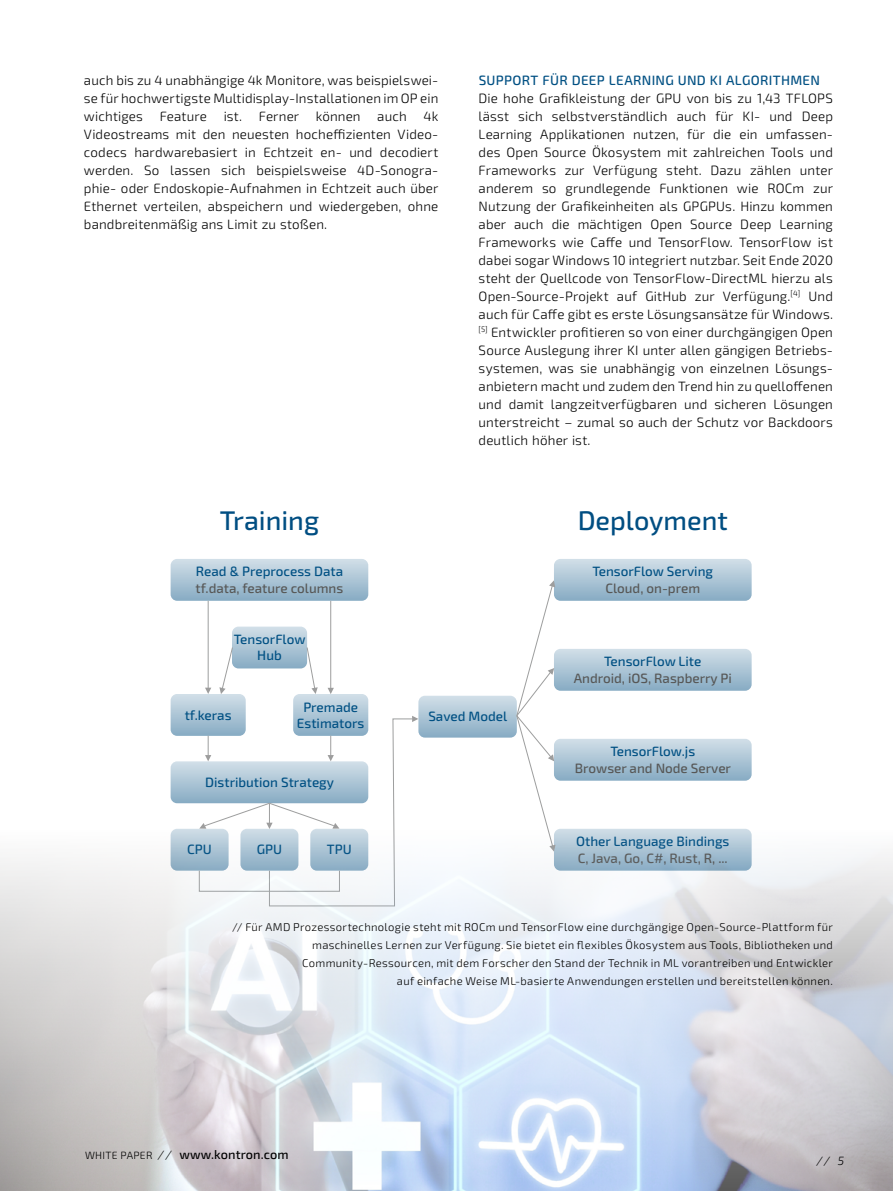
<style>
.page{position:relative;width:893px;height:1191px;background:#fff}
.page>*{position:absolute;margin:0;border:0;box-sizing:border-box;transform-origin:0 0}
.t1{font:500 27px "Sn T";color:#004e82}
.t2{font:300 13.5px/18px "Sn T";letter-spacing:.01em;color:#000;text-align:justify}
.t3{font:500 13.5px/16.2px "Sn T";color:#005083;text-align:center}
.t4{font:500 13.5px "Sn T";color:#575756}
.t5{font:500 13.5px "Sn T";letter-spacing:.02em;color:#005083}
.t6{font:500 12.75px "Sn T";letter-spacing:.01em;color:#000}
.t7{font:italic 300 12px "Sn T";color:#000}
.t8{font:300 11.25px/18px "Sn T";letter-spacing:.03em;color:#000;text-align:right}
.s1{font-weight:300;font-size:10.5px}
.s2{font-weight:300;font-style:italic;font-size:12px}
</style>
<div class="page">
<svg style="left:171px;top:559px;width:581px;height:258px"></svg>
<img style="left:0;top:817px;width:893px;height:374px">
<p class="t2" style="left:84px;top:71px;width:356px">auch bis zu 4 unabhängige 4k Monitore, was beispielswei&shy;se für hochwertigste Multidisplay-Installationen im OP ein wichtiges Feature ist. Ferner können auch 4k Videostreams mit den neuesten hocheffizienten Video&shy;codecs hardwarebasiert in Echtzeit en- und decodiert werden. So lassen sich beispielsweise 4D-Sonogra&shy;phie- oder Endoskopie-Aufnahmen in Echtzeit auch über Ethernet verteilen, abspeichern und wiedergeben, ohne bandbreitenmäßig ans Limit zu stoßen.</p>
<p class="t5" style="left:479px;top:72px;width:343px">SUPPORT FÜR DEEP LEARNING UND KI ALGORITHMEN</p>
<p class="t2" style="left:479px;top:89px;width:356px;text-align:left">Die hohe Grafikleistung der GPU von bis zu 1,43 TFLOPS lässt sich selbstverständlich auch für KI- und Deep Learning Applikationen nutzen, für die ein umfassen&shy;des Open Source Ökosystem mit zahlreichen Tools und Frameworks zur Verfügung steht. Dazu zählen unter anderem so grundlegende Funktionen wie ROCm zur Nutzung der Grafikeinheiten als GPGPUs. Hinzu kommen aber auch die mächtigen Open Source Deep Learning Frameworks wie Caffe und TensorFlow. TensorFlow ist dabei sogar Windows 10 integriert nutzbar. Seit Ende 2020 steht der Quellcode von TensorFlow-DirectML hierzu als Open-Source-Projekt auf GitHub zur Verfügung.<sup>[4]</sup> Und auch für Caffe gibt es erste Lösungsansätze für Windows. <sup>[5]</sup> Entwickler profitieren so von einer durchgängigen Open Source Auslegung ihrer KI unter allen gängigen Betriebs&shy;systemen, was sie unabhängig von einzelnen Lösungs&shy;anbietern macht und zudem den Trend hin zu quelloffenen und damit langzeitverfügbaren und sicheren Lösungen unterstreicht – zumal so auch der Schutz vor Backdoors deutlich höher ist.</p>
<h1 class="t1" style="left:220px;top:504px;width:101px">Training</h1>
<h1 class="t1" style="left:578px;top:504px;width:152px">Deployment</h1>
<p class="t3" style="left:196px;top:564px;width:149px">Read &amp; Preprocess Data</p>
<p class="t4" style="left:196px;top:580px;width:149px">tf.data, feature columns</p>
<p class="t3" style="left:592px;top:564px;width:122px">TensorFlow Serving</p>
<p class="t4" style="left:605px;top:580px;width:96px">Cloud, on-prem</p>
<p class="t3" style="left:234px;top:631px;width:73px">TensorFlow<br>Hub</p>
<p class="t3" style="left:297px;top:699px;width:69px">Premade<br>Estimators</p>
<p class="t3" style="left:185px;top:707px;width:48px">tf.keras</p>
<p class="t3" style="left:428px;top:709px;width:80px">Saved Model</p>
<p class="t3" style="left:205px;top:774px;width:130px">Distribution Strategy</p>
<p class="t3" style="left:187px;top:842px;width:26px">CPU</p>
<p class="t3" style="left:257px;top:842px;width:27px">GPU</p>
<p class="t3" style="left:327px;top:842px;width:26px">TPU</p>
<p class="t3" style="left:604px;top:654px;width:99px">TensorFlow Lite</p>
<p class="t4" style="left:574px;top:670px;width:160px">Android, iOS, Raspberry Pi</p>
<p class="t3" style="left:610px;top:744px;width:86px">TensorFlow.js</p>
<p class="t4" style="left:575px;top:760px;width:158px">Browser and Node Server</p>
<p class="t3" style="left:576px;top:833px;width:155px">Other Language Bindings</p>
<p class="t4" style="left:578px;top:850px;width:151px">C, Java, Go, C#, Rust, R, ...</p>
<p class="t8" style="left:232px;top:918px;width:602px">// Für AMD Prozessortechnologie steht mit ROCm und TensorFlow eine durchgängige Open-Source-Plattform für maschinelles Lernen zur Verfügung. Sie bietet ein flexibles Ökosystem aus Tools, Bibliotheken und Community-Ressourcen, mit dem Forscher den Stand der Technik in ML vorantreiben und Entwickler<br>auf einfache Weise ML-basierte Anwendungen erstellen und bereitstellen können.</p>
<p class="t6" style="left:85px;top:1147px;width:205px"><span class="s1">WHITE PAPER</span> <span class="s2">//</span> www.kontron.com</p>
<p class="t7" style="left:816px;top:1153px;width:29px">// 5</p>
</div>
